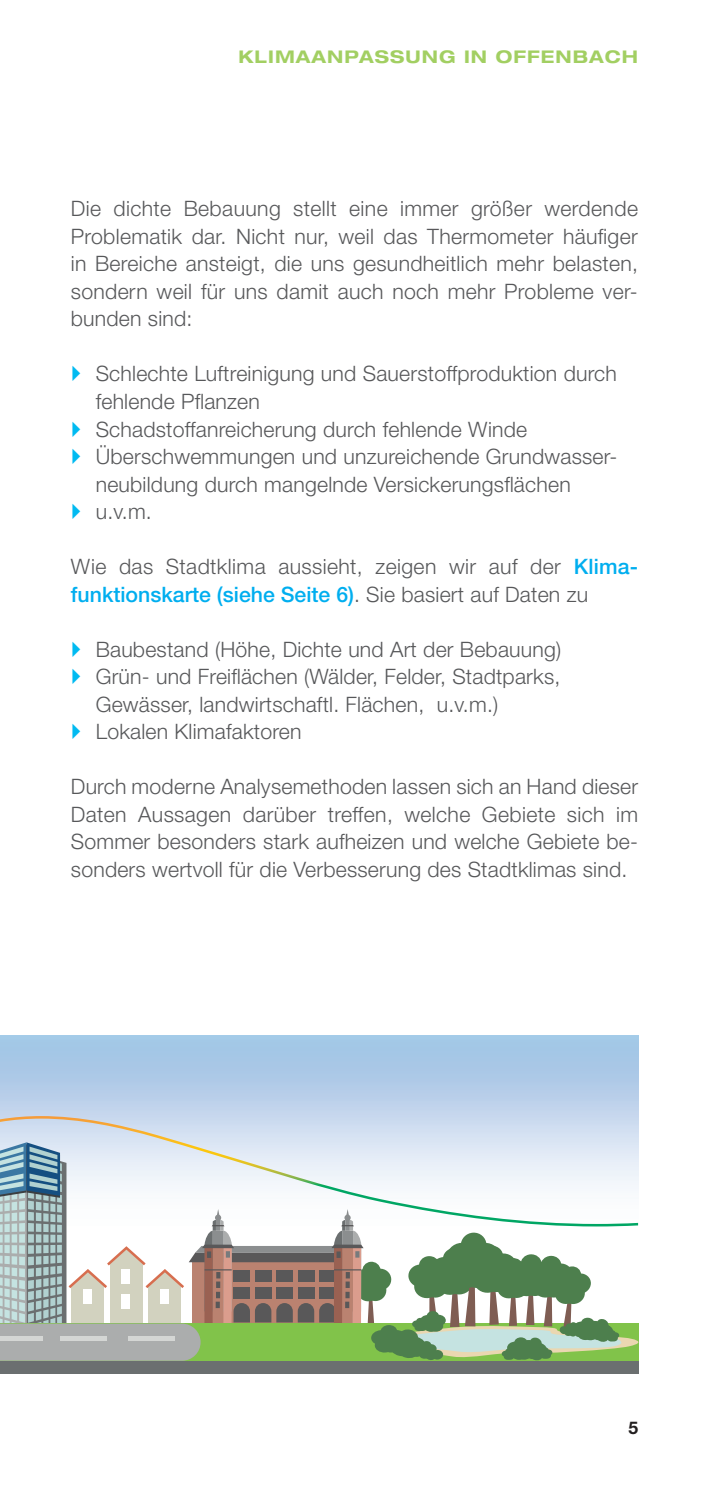
<style>
.page{position:relative;width:709px;height:1489px;background:#fff}
.page>*{position:absolute;margin:0;border:0;box-sizing:border-box;transform-origin:0 0}
.t1{font:300 21.25px/27.5px "Helvetica Neue CE";letter-spacing:.01em;color:#57585a}
.t2{font:700 expanded 17.5px "Helvetica Neue";letter-spacing:.06em;color:#a2cf62}
.t3{font:700 17.5px "Helvetica Neue CE";color:#231f20}
.s1{font-weight:500;color:#00aeef}
</style>
<div class="page">
<div style="left:0;top:1335px;width:152px;height:38px;background:#6b6f70"></div>
<div style="left:145px;top:1335px;width:493px;height:38px;background:#6b6f70"></div>
<svg style="left:0;top:1115px;width:638px;height:27px;background:#d1dceb"></svg>
<svg style="left:0;top:1142px;width:638px;height:218px"></svg>
<div style="left:605px;top:1332px;width:8px;height:6px;background:#4d7f4d;border-radius:50%"></div>
<div style="left:611px;top:1332px;width:8px;height:6px;background:#4d7f4d;border-radius:50%"></div>
<div style="left:610px;top:1335px;width:8px;height:6px;background:#4d7f4d;border-radius:50%"></div>
<div style="left:607px;top:1335px;width:8px;height:6px;background:#4d7f4d;border-radius:50%"></div>
<svg style="left:426px;top:1310px;width:13px;height:10px"></svg>
<div style="left:420px;top:1314px;width:15px;height:12px;background:#4d7f4d;border-radius:50%"></div>
<div style="left:431px;top:1314px;width:15px;height:11px;background:#4d7f4d;border-radius:50%"></div>
<div style="left:428px;top:1320px;width:15px;height:11px;background:#4d7f4d;border-radius:50%"></div>
<div style="left:424px;top:1320px;width:14px;height:11px;background:#4d7f4d;border-radius:50%"></div>
<svg style="left:416px;top:1317px;width:8px;height:6px"></svg>
<div style="left:412px;top:1320px;width:9px;height:7px;background:#4d7f4d;border-radius:50%"></div>
<div style="left:419px;top:1319px;width:9px;height:8px;background:#4d7f4d;border-radius:50%"></div>
<div style="left:417px;top:1323px;width:10px;height:7px;background:#4d7f4d;border-radius:50%"></div>
<div style="left:414px;top:1323px;width:10px;height:7px;background:#4d7f4d;border-radius:50%"></div>
<p class="t2" style="left:238px;top:46px;width:401px">KLIMAANPASSUNG IN OFFENBACH</p>
<p class="t1" style="left:71px;top:195px;width:568px;text-align:justify">Die dichte Bebauung stellt eine immer größer werdende Proble matik dar. Nicht nur, weil das Thermometer häufiger in Be reiche ansteigt, die uns gesundheitlich mehr belasten, sondern weil für uns damit auch noch mehr Probleme ver&shy;bunden sind:</p>
<p class="t1" style="left:96px;top:360px;width:523px">Schlechte Luftreinigung und Sauerstoffproduktion durch fehlende Pflanzen<br>Schadstoffanreicherung durch fehlende Winde Überschwemmungen und unzureichende Grundwasser&shy;neubildung durch mangelnde Versickerungsflächen u.v.m.</p>
<p class="t1" style="left:71px;top:552px;width:568px">Wie das Stadtklima aussieht, zeigen wir auf der <span class="s1">Klima&shy;funktionskarte (siehe Seite 6)</span>. Sie basiert auf Daten zu</p>
<p class="t1" style="left:96px;top:635px;width:467px">Baubestand (Höhe, Dichte und Art der Bebauung)<br>Grün- und Freiflächen (Wälder, Felder, Stadtparks, Gewässer, landwirtschaftl. Flächen, u.v.m.)<br>Lokalen Klimafaktoren</p>
<p class="t1" style="left:71px;top:772px;width:569px;text-align:justify">Durch moderne Analysemethoden lassen sich an Hand dieser Daten Aussagen darüber treffen, welche Gebiete sich im Sommer besonders stark aufheizen und welche Gebiete be&shy;sonders wertvoll für die Verbesserung des Stadtklimas sind.</p>
<p class="t3" style="left:628px;top:1416px;width:11px">5</p>
</div>
